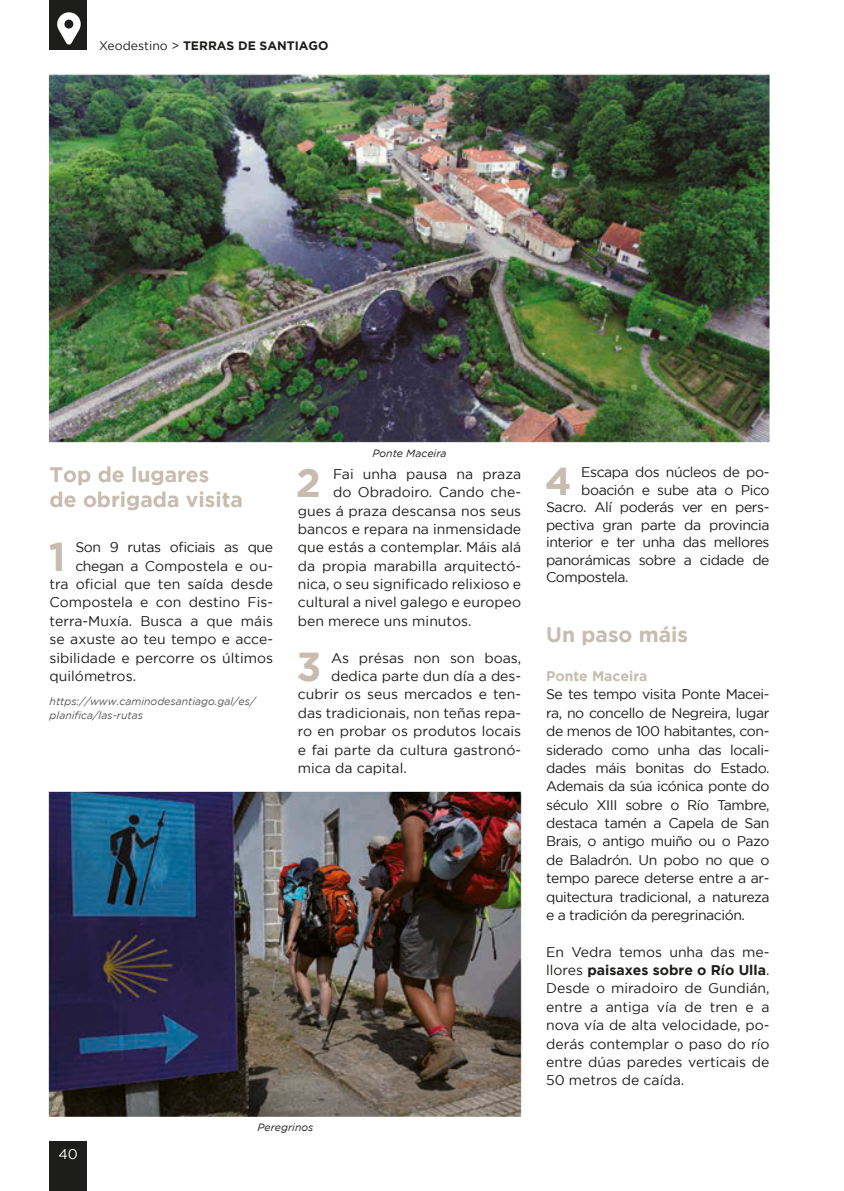
<style>
.page{position:relative;width:844px;height:1191px;background:#fff}
.page>*{position:absolute;margin:0;border:0;box-sizing:border-box;transform-origin:0 0}
.t1{font:700 40.25px "Gotham";color:#c8bbaf}
.t2{font:700 39.02px "Gotham";color:#c8bbaf}
.t3{font:700 21px/24.5px "Gotham";color:#c8bbaf}
.t4{font:14px/18.4px "Gotham";color:#1d1d1c;text-align:justify}
.t5{font:14px "Gotham";letter-spacing:-.03em;color:#1d1d1c}
.t6{font:700 14px "Gotham";color:#c8bbaf}
.t7{font:14px "Gotham";color:#fefefe}
.t8{font:700 12.25px "Gotham";color:#1d1d1c}
.t9{font:italic 10.5px/14px "Gotham";color:#575756}
.t10{font:italic 10.5px "Gotham";color:#1d1d1c}
.s1{font-weight:400}
.s2{font-weight:700}
</style>
<div class="page">
<div style="left:50px;top:0;width:37px;height:50px;background:#1d1d1c"></div>
<svg style="left:57px;top:12px;width:24px;height:33px"></svg>
<div style="left:50px;top:1141px;width:37px;height:50px;background:#1d1d1c"></div>
<img style="left:48px;top:74px;width:721px;height:1042px">
<p class="t8" style="left:99px;top:38px;width:231px"><span class="s1">Xeodestino &gt;</span> TERRAS DE SANTIAGO</p>
<h3 class="t3" style="left:50px;top:462px;width:195px">Top de lugares<br>de obrigada visita</h3>
<h1 class="t1" style="left:49px;top:533px;width:18px">1</h1>
<p class="t5" style="left:75px;top:539px;width:199px">Son 9 rutas oficiais as que</p>
<p class="t4" style="left:75px;top:556px;width:199px">chegan a Compostela e ou-</p>
<p class="t4" style="left:50px;top:575px;width:225px">tra oficial que ten saída desde</p>
<p class="t4" style="left:50px;top:593px;width:225px">Compostela e con destino Fis-</p>
<p class="t4" style="left:50px;top:611px;width:225px">terra-Muxía. Busca a que máis</p>
<p class="t4" style="left:50px;top:630px;width:225px">se axuste ao teu tempo e acce-</p>
<p class="t4" style="left:50px;top:648px;width:225px">sibilidade e percorre os últimos</p>
<p class="t4" style="left:50px;top:666px;width:88px">quilómetros.</p>
<p class="t9" style="left:50px;top:694px;width:207px">https://www.caminodesantiago.gal/es/ planifica/las-rutas</p>
<p class="t10" style="left:372px;top:447px;width:75px">Ponte Maceira</p>
<h1 class="t1" style="left:296px;top:460px;width:27px">2</h1>
<p class="t4" style="left:333px;top:464px;width:190px">Fai unha pausa na praza</p>
<p class="t4" style="left:333px;top:483px;width:190px">do Obradoiro. Cando che-</p>
<p class="t4" style="left:298px;top:501px;width:225px">gues á praza descansa nos seus</p>
<p class="t4" style="left:298px;top:519px;width:225px">bancos e repara na inmensidade</p>
<p class="t4" style="left:298px;top:538px;width:225px">que estás a contemplar. Máis alá</p>
<p class="t4" style="left:298px;top:556px;width:225px">da propia marabilla arquitectó-</p>
<p class="t4" style="left:298px;top:575px;width:225px">nica, o seu significado relixioso e</p>
<p class="t4" style="left:298px;top:593px;width:225px">cultural a nivel galego e europeo</p>
<p class="t4" style="left:298px;top:611px;width:175px">ben merece uns minutos.</p>
<h1 class="t1" style="left:296px;top:643px;width:26px">3</h1>
<p class="t4" style="left:331px;top:648px;width:192px">As présas non son boas,</p>
<p class="t4" style="left:331px;top:666px;width:192px">dedica parte dun día a des-</p>
<p class="t4" style="left:298px;top:685px;width:225px">cubrir os seus mercados e ten-</p>
<p class="t4" style="left:298px;top:703px;width:225px">das tradicionais, non teñas repa-</p>
<p class="t4" style="left:298px;top:722px;width:225px">ro en probar os produtos locais</p>
<p class="t4" style="left:298px;top:740px;width:225px">e fai parte da cultura gastronó-</p>
<p class="t4" style="left:298px;top:758px;width:110px">mica da capital.</p>
<p class="t7" style="left:59px;top:1146px;width:21px">40</p>
<p class="t10" style="left:257px;top:1122px;width:57px">Peregrinos</p>
<h2 class="t2" style="left:544px;top:458px;width:28px">4</h2>
<p class="t5" style="left:581px;top:464px;width:190px">Escapa dos núcleos de po-</p>
<p class="t5" style="left:581px;top:482px;width:190px">boación e sube ata o Pico</p>
<p class="t5" style="left:546px;top:499px;width:225px">Sacro. Alí poderás ver en pers-</p>
<p class="t5" style="left:546px;top:517px;width:225px">pectiva gran parte da provincia</p>
<p class="t5" style="left:546px;top:534px;width:225px">interior e ter unha das mellores</p>
<p class="t5" style="left:546px;top:552px;width:225px">panorámicas sobre a cidade de</p>
<p class="t5" style="left:546px;top:569px;width:84px">Compostela.</p>
<h3 class="t3" style="left:546px;top:621px;width:143px">Un paso máis</h3>
<p class="t6" style="left:546px;top:668px;width:103px">Ponte Maceira</p>
<p class="t4" style="left:546px;top:685px;width:225px">Se tes tempo visita Ponte Macei&shy;ra, no concello de Negreira, lugar de menos de 100 habitantes, con&shy;siderado como unha das locali&shy;dades máis bonitas do Estado.<br>Ademais da súa icónica ponte do século XIII sobre o Río Tambre, destaca tamén a Capela de San Brais, o antigo muiño ou o Pazo de Baladrón. Un pobo no que o tempo parece deterse entre a ar&shy;quitectura tradicional, a natureza e a tradición da peregrinación.</p>
<p class="t4" style="left:546px;top:942px;width:225px">En Vedra temos unha das me&shy;llores <span class="s2">paisaxes sobre o Río Ulla</span>.<br>Desde o miradoiro de Gundián, entre a antiga vía de tren e a nova vía de alta velocidade, po&shy;derás contemplar o paso do río entre dúas paredes verticais de 50 metros de caída.</p>
</div>
